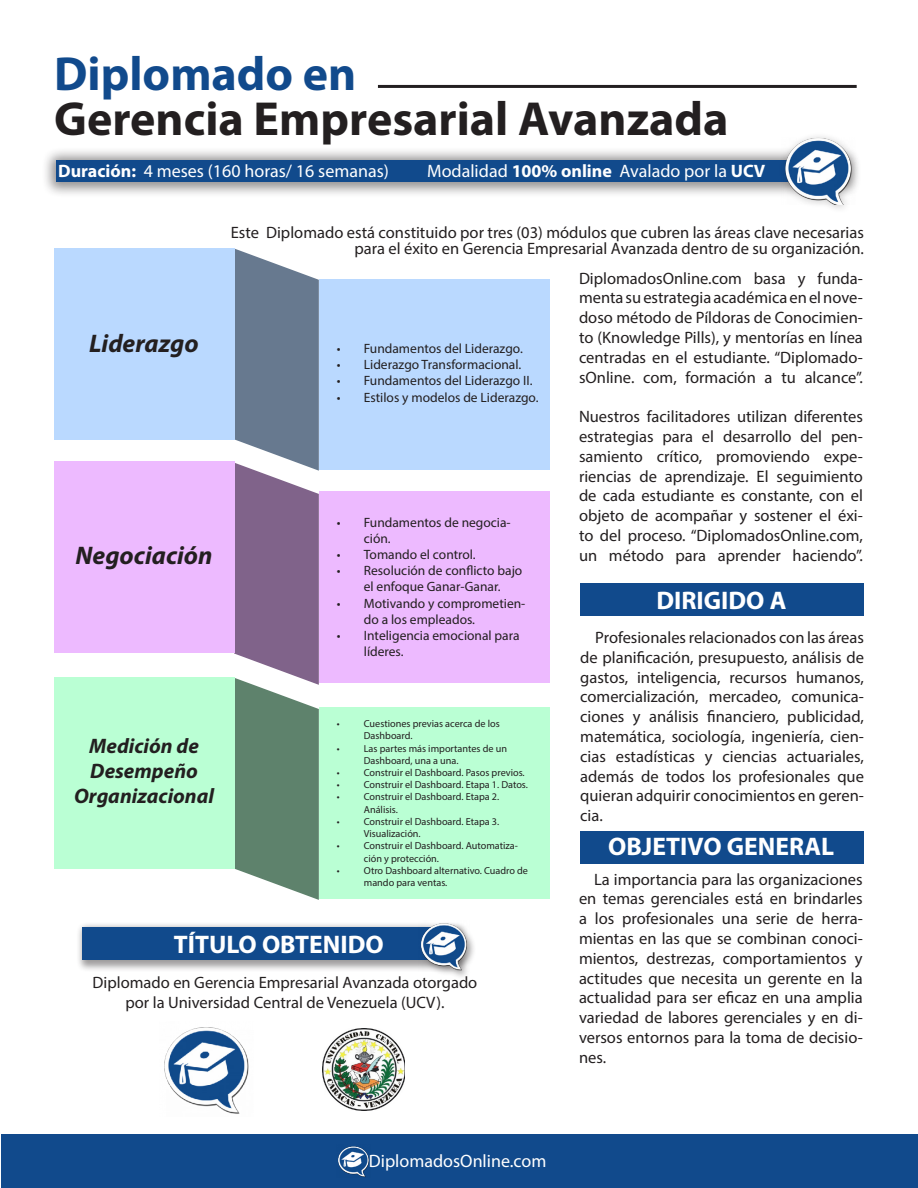
<style>
.page{position:relative;width:918px;height:1188px;background:#fff}
.page>*{position:absolute;margin:0;border:0;box-sizing:border-box;transform-origin:0 0}
.t1{font:700 48px "Myriad Pro";color:#231f20}
.t2{font:700 48px "Myriad Pro";color:#114a8c}
.t3{font:700 25.5px "Myriad Pro";color:#fff}
.t4{font:italic 700 25.5px "Myriad Pro";color:#231f20}
.t5{font:italic 700 21px "Myriad Pro";color:#231f20}
.t6{font:18px "Myriad Pro";color:#fff}
.t7{font:16.5px/19.8px "Myriad Pro";color:#231f20;text-align:justify}
.t8{font:13.5px/16.2px "Myriad Pro";color:#231f20}
.t9{font:10.2px/12.3px "Myriad Pro";color:#231f20}
.s1{font-weight:700}
</style>
<div class="page">
<svg style="left:234px;top:248px;width:85px;height:652px;background:#7f8692"></svg>
<div style="left:76px;top:922px;width:392px;height:51px;background:#231f20;opacity:.44"></div>
<div style="left:82px;top:927px;width:374px;height:33px;background:#114a8c"></div>
<div style="left:42px;top:146px;width:819px;height:52px;background:#231f20;opacity:.49"></div>
<div style="left:56px;top:160px;width:789px;height:22px;background:#114a8c"></div>
<div style="left:419px;top:921px;width:58px;height:59px;background:#231f20;opacity:.43"></div>
<img style="left:419px;top:921px;width:50px;height:50px">
<div style="left:54px;top:248px;width:180px;height:192px;background:#bad9ff"></div>
<div style="left:54px;top:462px;width:180px;height:191px;background:#edbaff"></div>
<div style="left:54px;top:678px;width:180px;height:191px;background:#baffd4"></div>
<div style="left:778px;top:131px;width:82px;height:82px;background:#231f20;opacity:.26"></div>
<img style="left:781px;top:137px;width:74px;height:68px">
<div style="left:319px;top:279px;width:231px;height:190px;background:#bad9ff"></div>
<div style="left:319px;top:492px;width:231px;height:191px;background:#edbaff"></div>
<div style="left:319px;top:708px;width:231px;height:191px;background:#baffd4"></div>
<div style="left:580px;top:584px;width:284px;height:32px;background:#114a8c"></div>
<div style="left:580px;top:832px;width:284px;height:32px;background:#114a8c"></div>
<hr style="left:378px;top:85px;width:479px;height:3px;background:#231f20">
<img style="left:164px;top:1027px;width:85px;height:87px">
<img style="left:322px;top:1028px;width:83px;height:82px">
<div style="left:1px;top:1134px;width:917px;height:54px;background:#114a8c"></div>
<img style="left:338px;top:1146px;width:31px;height:31px">
<p class="t2" style="left:54px;top:43px;width:304px">Diplomado en</p>
<p class="t1" style="left:54px;top:88px;width:676px">Gerencia Empresarial Avanzada</p>
<p class="t6" style="left:58px;top:160px;width:332px"><span class="s1">Duración:</span> 4 meses (160 horas/ 16 semanas)</p>
<p class="t6" style="left:427px;top:160px;width:340px">Modalidad <span class="s1">100% online</span> Avalado por la <span class="s1">UCV</span></p>
<p class="t7" style="left:231px;top:222px;width:635px">Este Diplomado está constituido por tres (03) módulos que cubren las áreas clave necesarias</p>
<p class="t7" style="left:354px;top:238px;width:511px">para el éxito en Gerencia Empresarial Avanzada dentro de su organización.</p>
<p class="t4" style="left:89px;top:327px;width:111px">Liderazgo</p>
<p class="t4" style="left:76px;top:539px;width:138px">Negociación</p>
<p class="t5" style="left:89px;top:732px;width:111px">Medición de</p>
<p class="t5" style="left:90px;top:757px;width:109px">Desempeño</p>
<p class="t5" style="left:74px;top:782px;width:141px">Organizacional</p>
<p class="t8" style="left:337px;top:340px;width:188px">• Fundamentos del Liderazgo.</p>
<p class="t8" style="left:337px;top:356px;width:186px">• Liderazgo Transformacional.</p>
<p class="t8" style="left:337px;top:373px;width:197px">• Fundamentos del Liderazgo II.</p>
<p class="t8" style="left:337px;top:389px;width:203px">• Estilos y modelos de Liderazgo.</p>
<p class="t8" style="left:364px;top:514px;width:148px;text-indent:-27px">• Fundamentos de negocia&shy;ción.</p>
<p class="t8" style="left:337px;top:546px;width:140px">• Tomando el control.</p>
<p class="t8" style="left:337px;top:562px;width:187px;text-align:center">• Resolución de conflicto bajo el enfoque Ganar-Ganar.</p>
<p class="t8" style="left:364px;top:595px;width:163px;text-indent:-27px">• Motivando y comprometien&shy;do a los empleados.</p>
<p class="t8" style="left:364px;top:627px;width:157px;text-indent:-27px">• Inteligencia emocional para líderes.</p>
<p class="t9" style="left:364px;top:717px;width:137px;text-indent:-27px">• Cuestiones previas acerca de los<br>Dashboard.</p>
<p class="t9" style="left:364px;top:742px;width:145px;text-indent:-27px">• Las partes más importantes de un<br>Dashboard, una a una.</p>
<p class="t9" style="left:337px;top:766px;width:189px">• Construir el Dashboard. Pasos previos.</p>
<p class="t9" style="left:337px;top:779px;width:193px">• Construir el Dashboard. Etapa 1. Datos.</p>
<p class="t9" style="left:364px;top:791px;width:137px;text-indent:-27px">• Construir el Dashboard. Etapa 2.<br>Análisis.</p>
<p class="t9" style="left:364px;top:815px;width:137px;text-indent:-27px">• Construir el Dashboard. Etapa 3.<br>Visualización.</p>
<p class="t9" style="left:364px;top:840px;width:156px;text-indent:-27px">• Construir el Dashboard. Automatiza&shy;ción y protección.</p>
<p class="t9" style="left:364px;top:864px;width:166px;text-indent:-27px">• Otro Dashboard alternativo. Cuadro de mando para ventas.</p>
<p class="t3" style="left:174px;top:927px;width:211px">TÍTULO OBTENIDO</p>
<p class="t7" style="left:93px;top:972px;width:386px;text-align:center">Diplomado en Gerencia Empresarial Avanzada otorgado por la Universidad Central de Venezuela (UCV).</p>
<p class="t7" style="left:579px;top:268px;width:285px">DiplomadosOnline.com basa y funda&shy;menta su estrategia académica en el nove&shy;doso método de Píldoras de Conocimien&shy;to (Knowledge Pills), y mentorías en línea centradas en el estudiante. “Diplomado&shy;sOnline. com, formación a tu alcance”.</p>
<p class="t7" style="left:579px;top:407px;width:285px">Nuestros facilitadores utilizan diferentes estrategias para el desarrollo del pen&shy;samiento crítico, promoviendo expe&shy;riencias de aprendizaje. El seguimiento de cada estudiante es constante, con el objeto de acompañar y sostener el éxi&shy;to del proceso. “DiplomadosOnline.com, un método para aprender haciendo”.</p>
<p class="t3" style="left:657px;top:584px;width:131px">DIRIGIDO A</p>
<p class="t7" style="left:580px;top:627px;width:285px;text-indent:15px">Profesionales relacionados con las áreas de planificación, presupuesto, análisis de gastos, inteligencia, recursos humanos, comercialización, mercadeo, comunica&shy;ciones y análisis financiero, publicidad, matemática, sociología, ingeniería, cien&shy;cias estadísticas y ciencias actuariales, además de todos los profesionales que quieran adquirir conocimientos en geren&shy;cia.</p>
<p class="t3" style="left:608px;top:830px;width:227px">OBJETIVO GENERAL</p>
<p class="t7" style="left:579px;top:869px;width:285px;text-indent:15px">La importancia para las organizaciones en temas gerenciales está en brindarles a los profesionales una serie de herra&shy;mientas en las que se combinan conoci&shy;mientos, destrezas, comportamientos y actitudes que necesita un gerente en la actualidad para ser eficaz en una amplia variedad de labores gerenciales y en di&shy;versos entornos para la toma de decisio&shy;nes.</p>
<p class="t6" style="left:369px;top:1149px;width:179px">DiplomadosOnline.com</p>
</div>
